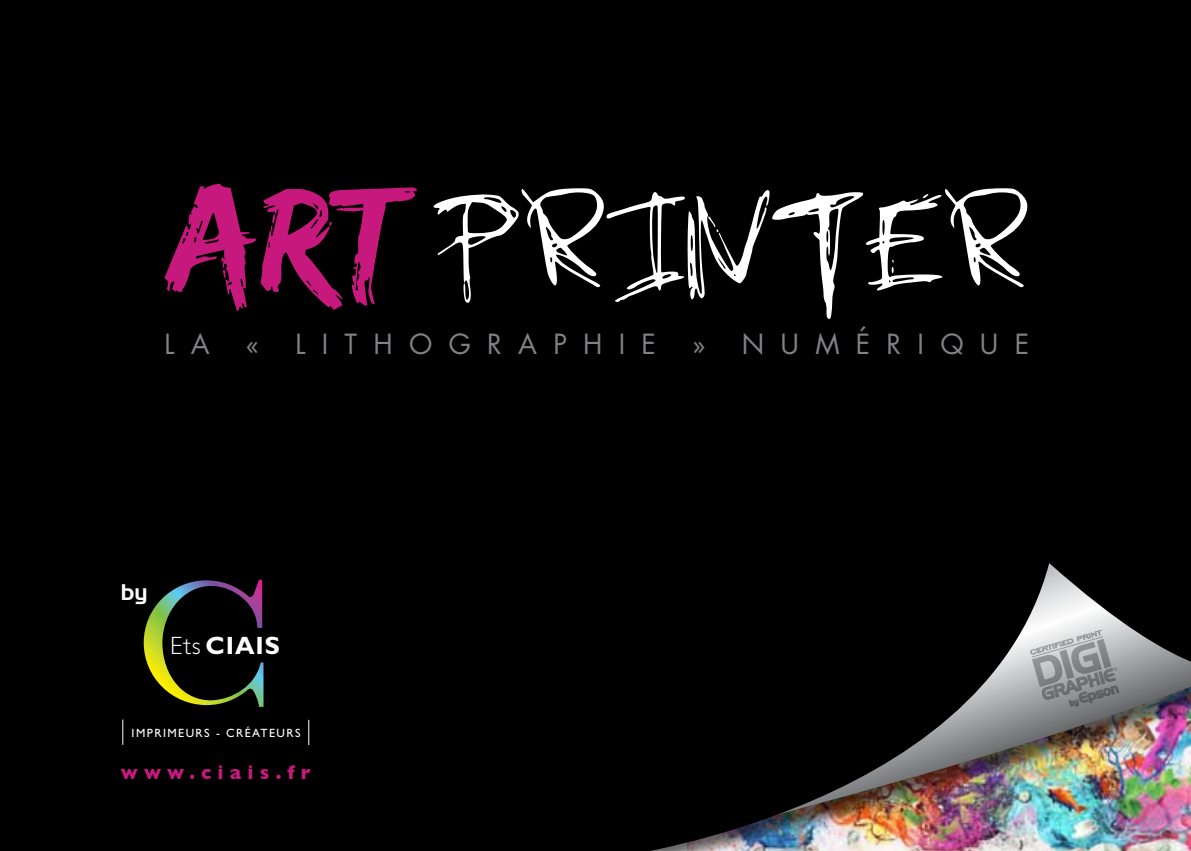
<style>
.page{position:relative;width:1191px;height:851px;background:#fff}
.page>*{position:absolute;margin:0;border:0;box-sizing:border-box;transform-origin:0 0}
.t1{font:152.8px "new Slendermanswriting";color:#fff;scale:.9 1}
.t2{font:27px "Futura";letter-spacing:.605em;color:#808285}
.t3{font:700 25px "Gill Sans";letter-spacing:.035em;color:#fff}
.t4{font:22px "Handel Gothic BT";color:#fff}
.t5{font:700 20px "Gill Sans";letter-spacing:.305em;color:#c7197d}
.t6{font:12px "Gill Sans";letter-spacing:.12em;color:#fff}
.s1{font-weight:300}
</style>
<div class="page">
<div style="left:0;top:0;width:1191px;height:850px;background:#000"></div>
<svg style="left:144px;top:579px;width:119px;height:127px;background:#262915"></svg>
<svg style="left:308px;top:719px;width:1px;height:26px"></svg>
<svg style="left:122px;top:719px;width:1px;height:25px"></svg>
<svg style="left:1030px;top:629px;width:89px;height:77px;background:#a0a1a3"></svg>
<svg style="left:164px;top:184px;width:252px;height:127px;background:#4e0931"></svg>
<h1 class="t1" style="left:432px;top:167px;width:664px">PRINTER</h1>
<p class="t2" style="left:164px;top:325px;width:47px">L A</p>
<p class="t2" style="left:246px;top:325px;width:15px">«</p>
<p class="t2" style="left:295px;top:325px;width:362px">LITHOGRAPHIE</p>
<p class="t2" style="left:692px;top:325px;width:338px">» NUMÉRIQUE</p>
<p class="t4" style="left:121px;top:578px;width:28px">by</p>
<p class="t3" style="left:170px;top:630px;width:111px"><span class="s1">Ets</span> CIAIS</p>
<p class="t6" style="left:132px;top:725px;width:170px">IMPRIMEURS - CRÉATEURS</p>
<p class="t5" style="left:121px;top:760px;width:191px">www.ciais.fr</p>
</div>
